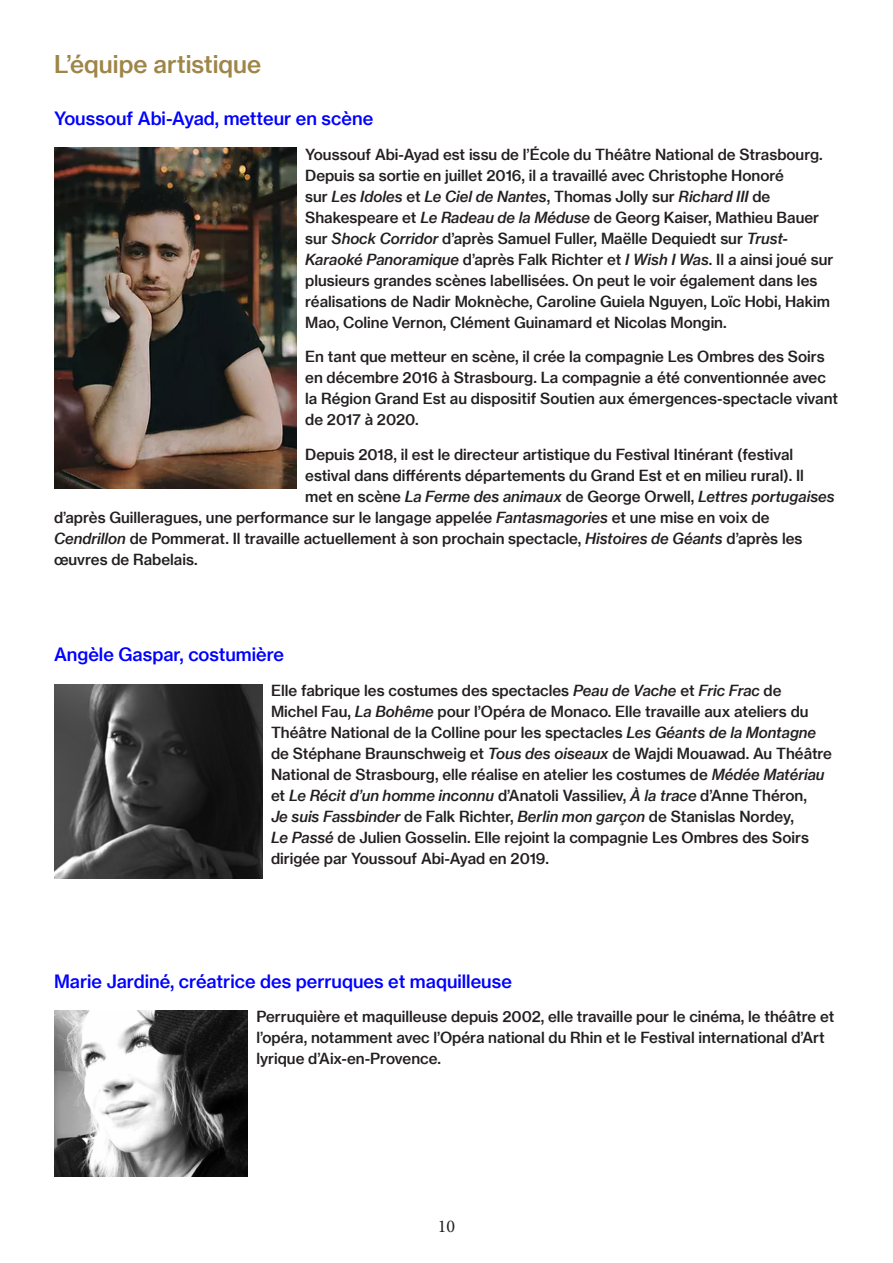
<style>
.page{position:relative;width:893px;height:1263px;background:#fff}
.page>*{position:absolute;margin:0;border:0;box-sizing:border-box;transform-origin:0 0}
.t1{font:24px "N Haas Grotesk TX Pro 65 Md";color:#9e8548}
.t2{font:18px "N Haas Grotesk TX Pro 65 Md";color:#00f}
.t3{font:18px "Minion Pro";color:#231f20}
.t4{font:15px/21px "N Haas Grotesk TX Pro 65 Md";color:#231f20}
.t5{font:15px "N Haas Grotesk TX Pro 66 Md It";color:#231f20}
.s1{font-family:"N Haas Grotesk TX Pro 66 Md It"}
.s2{font-family:"N Haas Grotesk TX Pro 65 Md"}
</style>
<div class="page">
<img style="left:54px;top:147px;width:243px;height:341px">
<img style="left:54px;top:684px;width:208px;height:195px">
<img style="left:54px;top:1011px;width:194px;height:165px">
<p class="t1" style="left:54px;top:49px;width:209px">L’équipe artistique</p>
<p class="t2" style="left:54px;top:107px;width:321px">Youssouf Abi-Ayad, metteur en scène</p>
<p class="t4" style="left:305px;top:144px;width:530px">Youssouf Abi-Ayad est issu de l’École du Théâtre National de Strasbourg.<br>Depuis sa sortie en juillet 2016, il a travaillé avec Christophe Honoré<br>sur <span class="s1">Les Idoles</span> et <span class="s1">Le Ciel de Nantes</span>, Thomas Jolly sur <span class="s1">Richard III</span> de Shakespeare et <span class="s1">Le Radeau de la Méduse</span> de Georg Kaiser, Mathieu Bauer sur <span class="s1">Shock Corridor</span> d’après Samuel Fuller, Maëlle Dequiedt sur <span class="s1">Trust-Karaoké Panoramique</span> d’après Falk Richter et <span class="s1">I Wish I Was</span>. Il a ainsi joué sur plusieurs grandes scènes labellisées. On peut le voir également dans les réalisations de Nadir Moknèche, Caroline Guiela Nguyen, Loïc Hobi, Hakim Mao, Coline Vernon, Clément Guinamard et Nicolas Mongin.</p>
<p class="t4" style="left:305px;top:346px;width:534px">En tant que metteur en scène, il crée la compagnie Les Ombres des Soirs en décembre 2016 à Strasbourg. La compagnie a été conventionnée avec la Région Grand Est au dispositif Soutien aux émergences-spectacle vivant de 2017 à 2020.</p>
<p class="t4" style="left:305px;top:444px;width:490px">Depuis 2018, il est le directeur artistique du Festival Itinérant (festival</p>
<p class="t4" style="left:305px;top:465px;width:500px">estival dans différents départements du Grand Est et en milieu rural). Il</p>
<p class="t5" style="left:305px;top:487px;width:531px"><span class="s2">met en scène</span> La Ferme des animaux <span class="s2">de George Orwell,</span> Lettres portugaises</p>
<p class="t4" style="left:54px;top:507px;width:717px">d’après Guilleragues, une performance sur le langage appelée <span class="s1">Fantasmagories</span> et une mise en voix de</p>
<p class="t4" style="left:54px;top:528px;width:750px"><span class="s1">Cendrillon</span> de Pommerat. Il travaille actuellement à son prochain spectacle, <span class="s1">Histoires de Géants</span> d’après les</p>
<p class="t4" style="left:54px;top:549px;width:145px">œuvres de Rabelais.</p>
<p class="t2" style="left:54px;top:644px;width:232px">Angèle Gaspar, costumière</p>
<p class="t4" style="left:271px;top:680px;width:563px">Elle fabrique les costumes des spectacles <span class="s1">Peau de Vache</span> et <span class="s1">Fric Frac</span> de Michel Fau, <span class="s1">La Bohême</span> pour l’Opéra de Monaco. Elle travaille aux ateliers du Théâtre National de la Colline pour les spectacles <span class="s1">Les Géants de la Montagne </span>de Stéphane Braunschweig et <span class="s1">Tous des oiseaux</span> de Wajdi Mouawad. Au Théâtre National de Strasbourg, elle réalise en atelier les costumes de <span class="s1">Médée Matériau </span>et <span class="s1">Le Récit d’un homme inconnu</span> d’Anatoli Vassiliev, <span class="s1">À la trace</span> d’Anne Théron,<br><span class="s1">Je suis Fassbinder</span> de Falk Richter, <span class="s1">Berlin mon garçon</span> de Stanislas Nordey,<br><span class="s1">Le Passé</span> de Julien Gosselin. Elle rejoint la compagnie Les Ombres des Soirs dirigée par Youssouf Abi-Ayad en 2019.</p>
<p class="t2" style="left:54px;top:970px;width:459px">Marie Jardiné, créatrice des perruques et maquilleuse</p>
<p class="t4" style="left:256px;top:1006px;width:579px">Perruquière et maquilleuse depuis 2002, elle travaille pour le cinéma, le théâtre et l’opéra, notamment avec l’Opéra national du Rhin et le Festival international d’Art lyrique d’Aix-en-Provence.</p>
<p class="t3" style="left:438px;top:1214px;width:19px">10</p>
</div>
